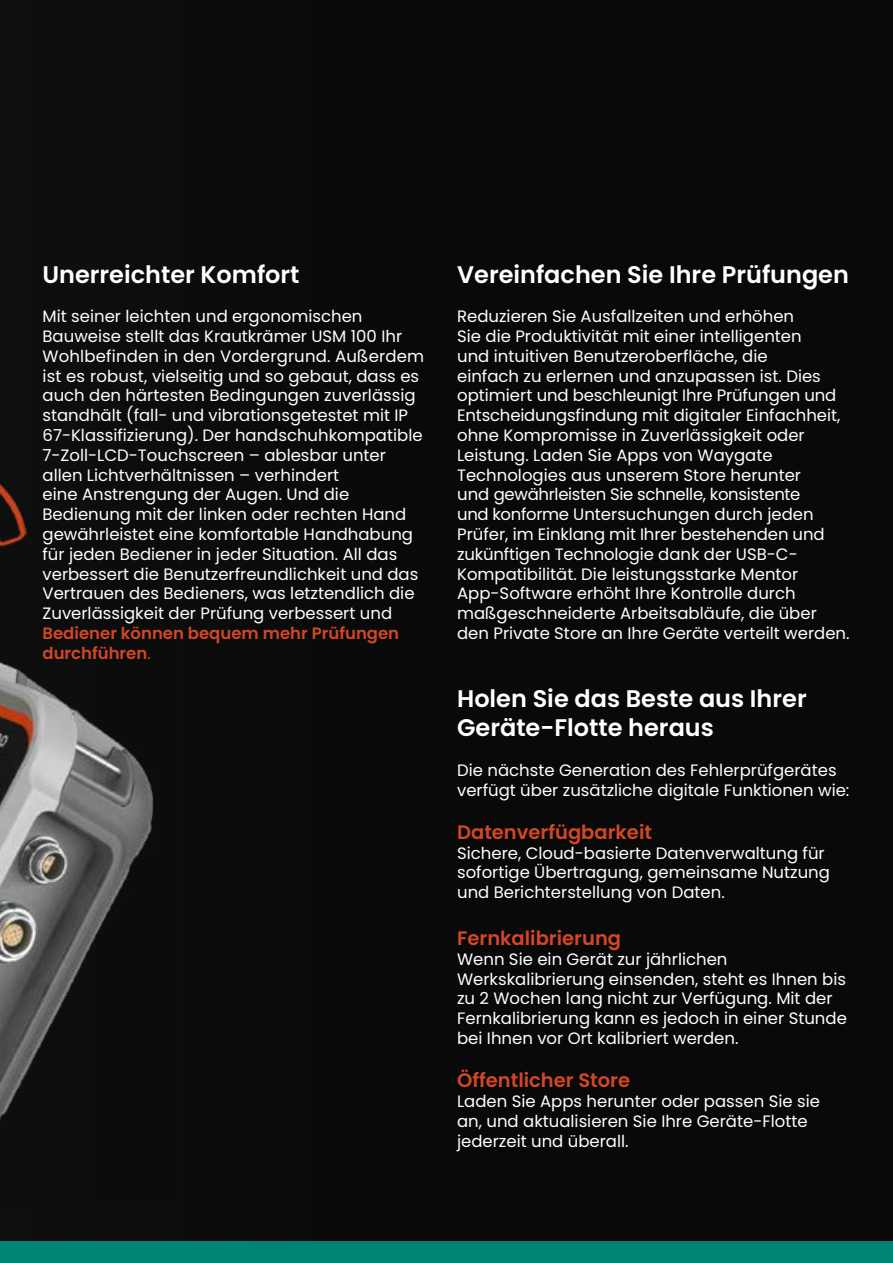
<style>
.page{position:relative;width:893px;height:1263px;background:#090909}
.page>*{position:absolute;margin:0;border:0;box-sizing:border-box;transform-origin:0 0}
.t1{font:600 24px/28.8px "Poppins";color:#fff}
.t2{font:600 19.5px "Poppins";color:#d14727}
.t3{font:16.5px/19.8px "Poppins";color:#fff}
.t4{font:600 16.5px/19.8px "Poppins";color:#d14727}
.s1{font-weight:400}
</style>
<div class="page">
<div style="left:0;top:1242px;width:893px;height:21px;background:#018374"></div>
<img style="left:0;top:483px;width:24px;height:36px">
<img style="left:0;top:519px;width:154px;height:602px">
<h1 class="t1" style="left:43px;top:260px;width:259px">Unerreichter Komfort</h1>
<p class="t3" style="left:43px;top:307px;width:383px">Mit seiner leichten und ergonomischen Bauweise stellt das Krautkrämer USM 100 Ihr Wohlbefinden in den Vordergrund. Außerdem ist es robust, vielseitig und so gebaut, dass es auch den härtesten Bedingungen zuverlässig standhält (fall- und vibrationsgetestet mit IP 67-Klassifizierung). Der handschuhkompatible 7-Zoll-LCD-Touchscreen – ablesbar unter allen Lichtverhältnissen – verhindert<br>eine Anstrengung der Augen. Und die Bedienung mit der linken oder rechten Hand gewährleistet eine komfortable Handhabung für jeden Bediener in jeder Situation. All das verbessert die Benutzerfreundlichkeit und das Vertrauen des Bedieners, was letztendlich die Zuverlässigkeit der Prüfung verbessert und</p>
<p class="t4" style="left:43px;top:623px;width:358px">Bediener können bequem mehr Prüfungen durchführen<span class="s1">.</span></p>
<h1 class="t1" style="left:457px;top:260px;width:393px">Vereinfachen Sie Ihre Prüfungen</h1>
<p class="t3" style="left:457px;top:307px;width:394px">Reduzieren Sie Ausfallzeiten und erhöhen<br>Sie die Produktivität mit einer intelligenten<br>und intuitiven Benutzeroberfläche, die<br>einfach zu erlernen und anzupassen ist. Dies optimiert und beschleunigt Ihre Prüfungen und Entscheidungsfindung mit digitaler Einfachheit, ohne Kompromisse in Zuverlässigkeit oder Leistung. Laden Sie Apps von Waygate Technologies aus unserem Store herunter<br>und gewährleisten Sie schnelle, konsistente<br>und konforme Untersuchungen durch jeden Prüfer, im Einklang mit Ihrer bestehenden und zukünftigen Technologie dank der USB-C-Kompatibilität. Die leistungsstarke Mentor App-Software erhöht Ihre Kontrolle durch maßgeschneiderte Arbeitsabläufe, die über den Private Store an Ihre Geräte verteilt werden.</p>
<h1 class="t1" style="left:457px;top:685px;width:351px">Holen Sie das Beste aus Ihrer<br>Geräte-Flotte heraus</h1>
<p class="t3" style="left:457px;top:760px;width:394px">Die nächste Generation des Fehlerprüfgerätes verfügt über zusätzliche digitale Funktionen wie:</p>
<p class="t2" style="left:457px;top:821px;width:196px">Datenverfügbarkeit</p>
<p class="t3" style="left:457px;top:843px;width:374px">Sichere, Cloud-basierte Datenverwaltung für sofortige Übertragung, gemeinsame Nutzung und Berichterstellung von Daten.</p>
<p class="t2" style="left:457px;top:927px;width:166px">Fernkalibrierung</p>
<p class="t3" style="left:457px;top:949px;width:391px">Wenn Sie ein Gerät zur jährlichen Werkskalibrierung einsenden, steht es Ihnen bis zu 2 Wochen lang nicht zur Verfügung. Mit der Fernkalibrierung kann es jedoch in einer Stunde bei Ihnen vor Ort kalibriert werden.</p>
<p class="t2" style="left:457px;top:1069px;width:175px">Öffentlicher Store</p>
<p class="t3" style="left:457px;top:1091px;width:364px">Laden Sie Apps herunter oder passen Sie sie an, und aktualisieren Sie Ihre Geräte-Flotte jederzeit und überall.</p>
</div>
